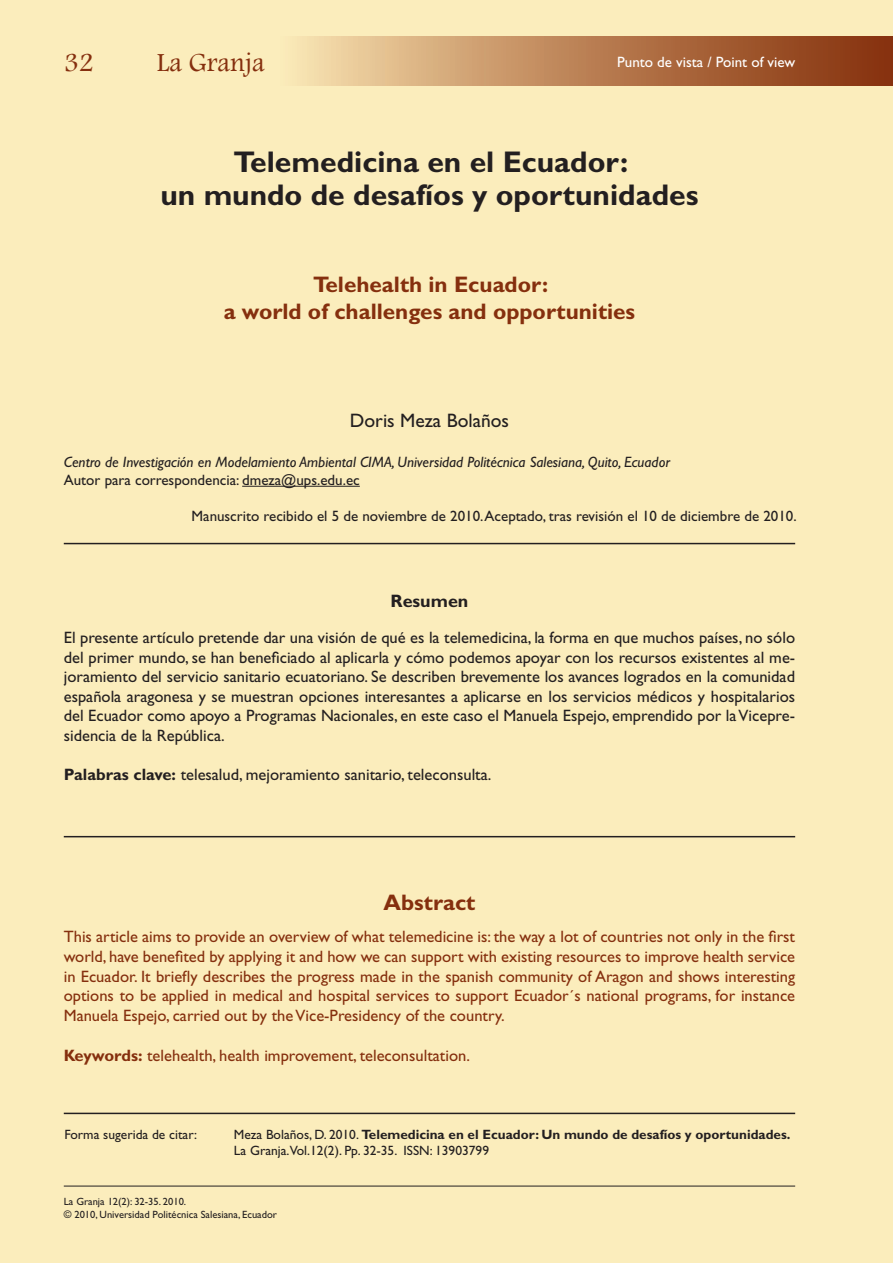
<style>
.page{position:relative;width:893px;height:1263px;background:#fbedbc}
.page>*{position:absolute;margin:0;border:0;box-sizing:border-box;transform-origin:0 0}
.t1{font:700 30px/33px "Gill Sans";color:#231f20;text-align:center}
.t2{font:27px "Footlight MT Light";color:#852f0e}
.t3{font:700 22.5px/27px "Gill Sans";color:#852f0e;text-align:center}
.t4{font:19.5px "Gill Sans";color:#231f20}
.t5{font:700 18px "Gill Sans";color:#231f20}
.t6{font:16.5px/19.5px "Gill Sans";color:#231f20;text-align:justify}
.t7{font:16.5px/19.8px "Gill Sans";color:#852f0e;text-align:justify}
.t8{font:15px "Gill Sans";color:#231f20}
.t9{font:italic 15px "Gill Sans";color:#231f20}
.t10{font:15px "Gill Sans";color:#fff}
.t11{font:13.5px/16.5px "Gill Sans";color:#231f20}
.t12{font:10.5px/12.6px "Gill Sans";color:#231f20}
.s1{font-weight:700}
</style>
<div class="page">
<hr style="left:64px;top:1186px;width:731px;height:1px;background:#231f20">
<hr style="left:64px;top:1113px;width:731px;height:1px;background:#231f20">
<div style="left:275px;top:37px;width:618px;height:48px;background:linear-gradient(to right,#f8e2af,#822a05)"></div>
<hr style="left:892px;top:0;width:1px;height:1263px;background:#fbedbc">
<hr style="left:64px;top:543px;width:731px;height:1px;background:#231f20">
<hr style="left:64px;top:836px;width:731px;height:1px;background:#231f20">
<hr style="left:242px;top:486px;width:118px;height:1px;background:#231f20">
<h2 class="t2" style="left:64px;top:46px;width:31px">32</h2>
<h2 class="t2" style="left:157px;top:46px;width:110px">La Granja</h2>
<p class="t10" style="left:617px;top:54px;width:179px">Punto de vista / Point of view</p>
<h1 class="t1" style="left:160px;top:145px;width:540px">Telemedicina en el Ecuador:<br>un mundo de desafíos y oportunidades</h1>
<h3 class="t3" style="left:224px;top:271px;width:413px">Telehealth in Ecuador:<br>a world of challenges and opportunities</h3>
<p class="t4" style="left:350px;top:409px;width:161px">Doris Meza Bolaños</p>
<p class="t9" style="left:64px;top:453px;width:608px">Centro de Investigación en Modelamiento Ambiental CIMA, Universidad Politécnica Salesiana, Quito, Ecuador</p>
<p class="t8" style="left:64px;top:471px;width:298px">Autor para correspondencia: dmeza@ups.edu.ec</p>
<p class="t8" style="left:192px;top:507px;width:607px">Manuscrito recibido el 5 de noviembre de 2010. Aceptado, tras revisión el 10 de diciembre de 2010.</p>
<p class="t5" style="left:390px;top:590px;width:79px">Resumen</p>
<p class="t6" style="left:64px;top:628px;width:733px">El presente artículo pretende dar una visión de qué es la telemedicina, la forma en que muchos países, no sólo del primer mundo, se han beneficiado al aplicarla y cómo podemos apoyar con los recursos existentes al me&shy;joramiento del servicio sanitario ecuatoriano. Se describen brevemente los avances logrados en la comunidad española aragonesa y se muestran opciones interesantes a aplicarse en los servicios médicos y hospitalarios del Ecuador como apoyo a Programas Nacionales, en este caso el Manuela Espejo, emprendido por la Vicepre&shy;sidencia de la República.</p>
<p class="t6" style="left:64px;top:764px;width:429px"><span class="s1">Palabras clave:</span> telesalud, mejoramiento sanitario, teleconsulta.</p>
<h3 class="t3" style="left:384px;top:888px;width:93px">Abstract</h3>
<p class="t7" style="left:64px;top:926px;width:733px">This article aims to provide an overview of what telemedicine is: the way a lot of countries not only in the first world, have benefited by applying it and how we can support with existing resources to improve health service in Ecuador. It briefly describes the progress made in the spanish community of Aragon and shows interesting options to be applied in medical and hospital services to support Ecuador´s national programs, for instance Manuela Espejo, carried out by the Vice-Presidency of the country.</p>
<p class="t7" style="left:64px;top:1045px;width:408px"><span class="s1">Keywords:</span> telehealth, health improvement, teleconsultation.</p>
<p class="t11" style="left:64px;top:1126px;width:134px">Forma sugerida de citar:</p>
<p class="t11" style="left:234px;top:1126px;width:558px">Meza Bolaños, D. 2010. <span class="s1">Telemedicina en el Ecuador: Un mundo de desafíos y oportunidades.<br></span>La Granja.Vol.12(2). Pp. 32-35. ISSN: 13903799</p>
<p class="t12" style="left:64px;top:1195px;width:215px">La Granja 12(2): 32-35. 2010.<br>© 2010, Universidad Politécnica Salesiana, Ecuador</p>
</div>
